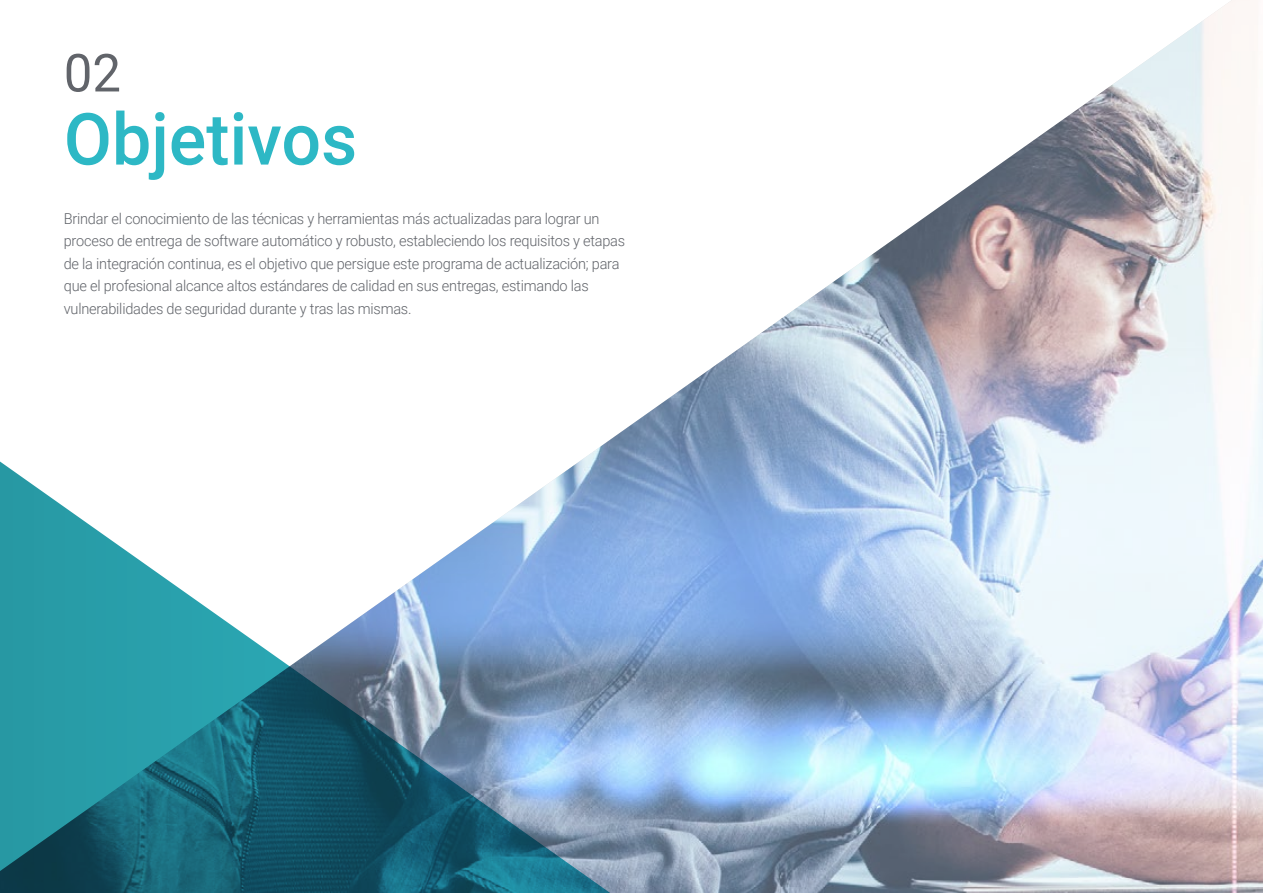
<style>
.page{position:relative;width:1263px;height:893px;background:#fff}
.page>*{position:absolute;margin:0;border:0;box-sizing:border-box;transform-origin:0 0}
.t1{font:500 72px "Roboto";color:#2db8c5}
.t2{font:52.5px "Roboto";color:#61646a}
.t3{font:300 15px/22.5px "Roboto";letter-spacing:-.015em;color:#61646a}
</style>
<div class="page">
<img style="left:601px;top:0;width:662px;height:893px">
<svg style="left:0;top:446px;width:640px;height:447px"></svg>
<h2 class="t2" style="left:64px;top:36px;width:59px">02</h2>
<h1 class="t1" style="left:64px;top:89px;width:295px">Objetivos</h1>
<p class="t3" style="left:64px;top:207px;width:563px">Brindar el conocimiento de las técnicas y herramientas más actualizadas para lograr un proceso de entrega de software automático y robusto, estableciendo los requisitos y etapas de la integración continua, es el objetivo que persigue este programa de actualización; para que el profesional alcance altos estándares de calidad en sus entregas, estimando las vulnerabilidades de seguridad durante y tras las mismas.</p>
</div>
